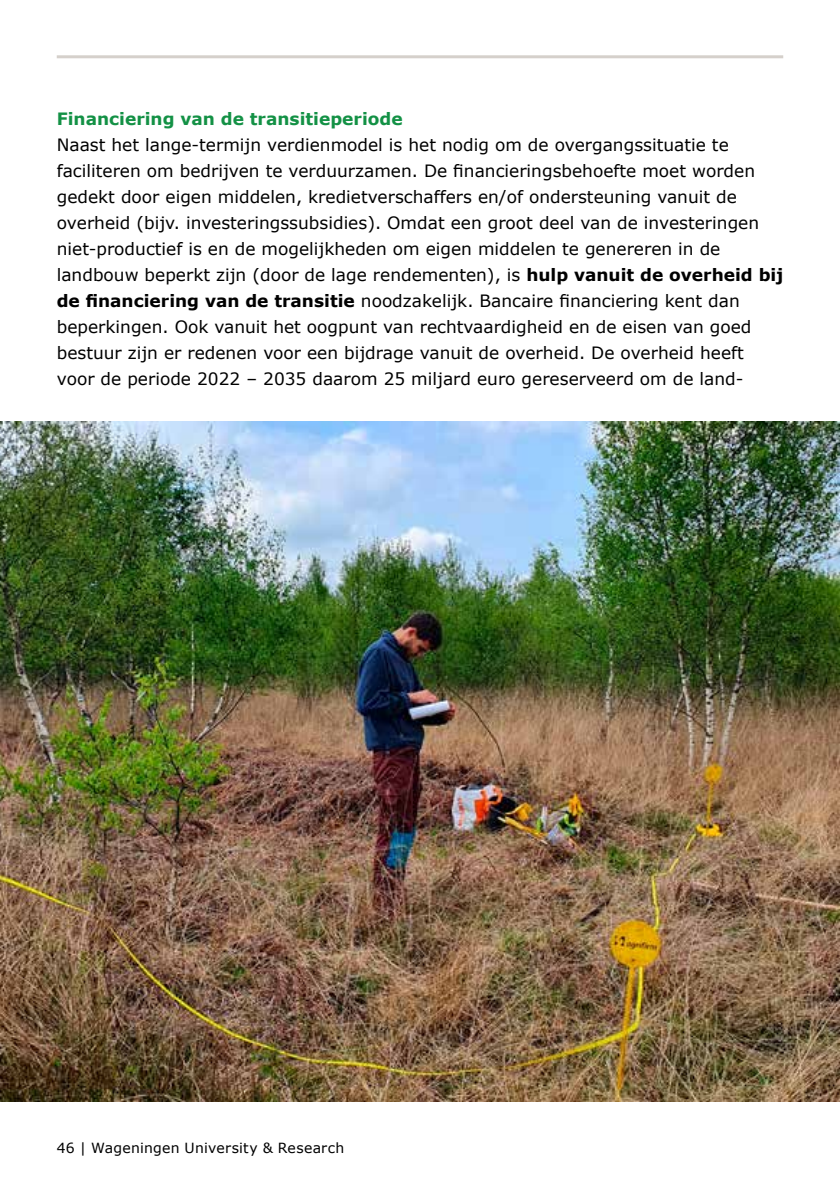
<style>
.page{position:relative;width:840px;height:1191px;background:#fff}
.page>*{position:absolute;margin:0;border:0;box-sizing:border-box;transform-origin:0 0}
.Platte_tekst{font:17px/26px "Verdana";color:#000}
.H2_Tussenkop_bold{font:700 17px "Verdana";color:#139145}
.t1{font:14px "Verdana";letter-spacing:.015em;color:#000}
.s1{font-weight:700}
</style>
<div class="page">
<img style="left:0;top:421px;width:839px;height:680px">
<hr style="left:57px;top:55px;width:725px;height:3px;background:#d5d0cb">
<h2 class="H2_Tussenkop_bold" style="left:57px;top:107px;width:347px">Financiering van de transitieperiode</h2>
<p class="Platte_tekst" style="left:57px;top:132px;width:727px">Naast het lange-termijn verdienmodel is het nodig om de overgangssituatie te faciliteren om bedrijven te verduurzamen. De financieringsbehoefte moet worden gedekt door eigen middelen, kredietverschaffers en/of ondersteuning vanuit de overheid (bijv. investeringssubsidies). Omdat een groot deel van de investeringen niet-productief is en de mogelijkheden om eigen middelen te genereren in de landbouw beperkt zijn (door de lage rendementen), is <span class="s1">hulp vanuit de overheid bij de financiering van de transitie</span> noodzakelijk. Bancaire financiering kent dan beperkingen. Ook vanuit het oogpunt van rechtvaardigheid en de eisen van goed bestuur zijn er redenen voor een bijdrage vanuit de overheid. De overheid heeft voor de periode 2022 – 2035 daarom 25 miljard euro gereserveerd om de land-</p>
<p class="t1" style="left:57px;top:1139px;width:289px">46 | Wageningen University &amp; Research</p>
</div>
